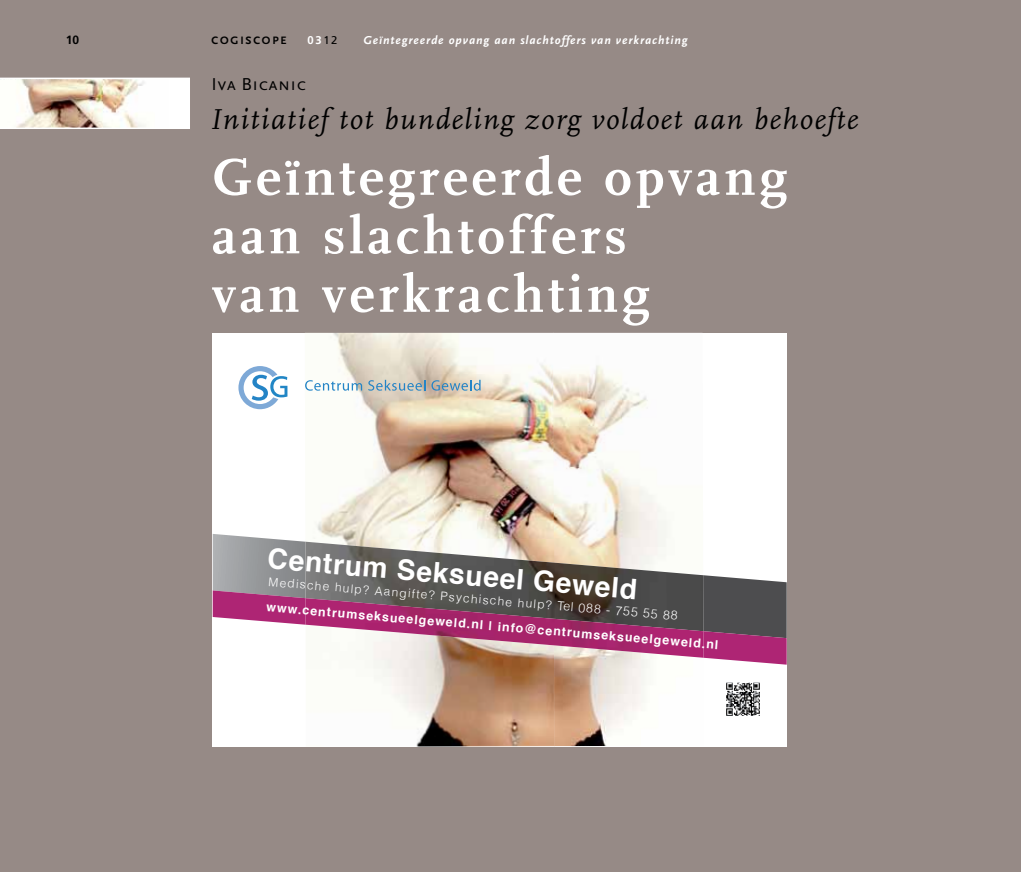
<style>
.page{position:relative;width:1021px;height:872px;background:#fff}
.page>*{position:absolute;margin:0;border:0;box-sizing:border-box;transform-origin:0 0}
.t1{font:700 54px/58.5px "FF Scala";letter-spacing:.07em;color:#fff}
.t2{font:italic 30px "FF Scala";letter-spacing:.05em;color:#000}
.t3{font:700 28.2px "Helvetica";color:#fff}
.t4{font:18px "Scala Sans Pro";letter-spacing:.025em;color:#000}
.t5{font:700 12.45px "Helvetica";color:#fff}
.t6{font:300 12px "Helvetica";color:#fff}
.t7{font:italic 700 12px "Scala Sans Pro";letter-spacing:.075em;color:#fff}
.t8{font:700 12px "Frutiger LT Std";color:#000}
.t9{font:700 11.25px "Scala Sans Pro";color:#000}
.t10{font:700 11.25px "Frutiger LT Std";color:#fff}
.s1{font-weight:400;color:#000}
.s2{font-size:12.45px}
</style>
<div class="page">
<div style="left:0;top:0;width:1020px;height:872px;background:#968a86"></div>
<img style="left:0;top:78px;width:190px;height:51px">
<div style="left:213px;top:333px;width:573px;height:413px;background:#fff"></div>
<img style="left:315px;top:333px;width:239px;height:413px">
<img style="left:553px;top:333px;width:117px;height:201px">
<img style="left:554px;top:664px;width:96px;height:82px">
<svg style="left:213px;top:534px;width:573px;height:56px"></svg>
<img style="left:305px;top:541px;width:398px;height:49px">
<svg style="left:315px;top:638px;width:471px;height:26px"></svg>
<img style="left:315px;top:638px;width:388px;height:19px">
<svg style="left:213px;top:590px;width:573px;height:48px"></svg>
<img style="left:305px;top:598px;width:398px;height:33px">
<img style="left:726px;top:682px;width:34px;height:33px">
<svg style="left:305px;top:380px;width:57px;height:11px"></svg>
<svg style="left:368px;top:380px;width:57px;height:11px"></svg>
<svg style="left:431px;top:380px;width:49px;height:11px"></svg>
<svg style="left:238px;top:366px;width:50px;height:43px"></svg>
<p class="t8" style="left:66px;top:33px;width:15px">10</p>
<p class="t9" style="left:211px;top:34px;width:76px">COGISCOPE</p>
<p class="t10" style="left:307px;top:33px;width:32px">03<span class="s1">12</span></p>
<p class="t7" style="left:363px;top:33px;width:326px">Geïntegreerde opvang aan slachtoffers van verkrachting</p>
<h3 class="t4" style="left:211px;top:73px;width:96px">iva BiCaniC</h3>
<h2 class="t2" style="left:210px;top:103px;width:650px">Initiatief tot bundeling zorg voldoet aan behoefte</h2>
<h1 class="t1" style="left:212px;top:148px;width:576px">Geïntegreerde opvang aan slachtoffers<br>van verkrachting</h1>
<h3 class="t3" style="left:270px;top:535px;width:372px;rotate:5deg">Centrum Seksueel Geweld</h3>
<p class="t5" style="left:267px;top:596px;width:455px;rotate:5deg">www.centrumseksueelgeweld.nl | info@centrumseksueelgeweld.nl</p>
<p class="t6" style="left:269px;top:573px;width:412px;rotate:5deg">Medische hulp? Aangifte? Psychische hulp? <span class="s2">Tel 088 - 755 55 88</span></p>
</div>
